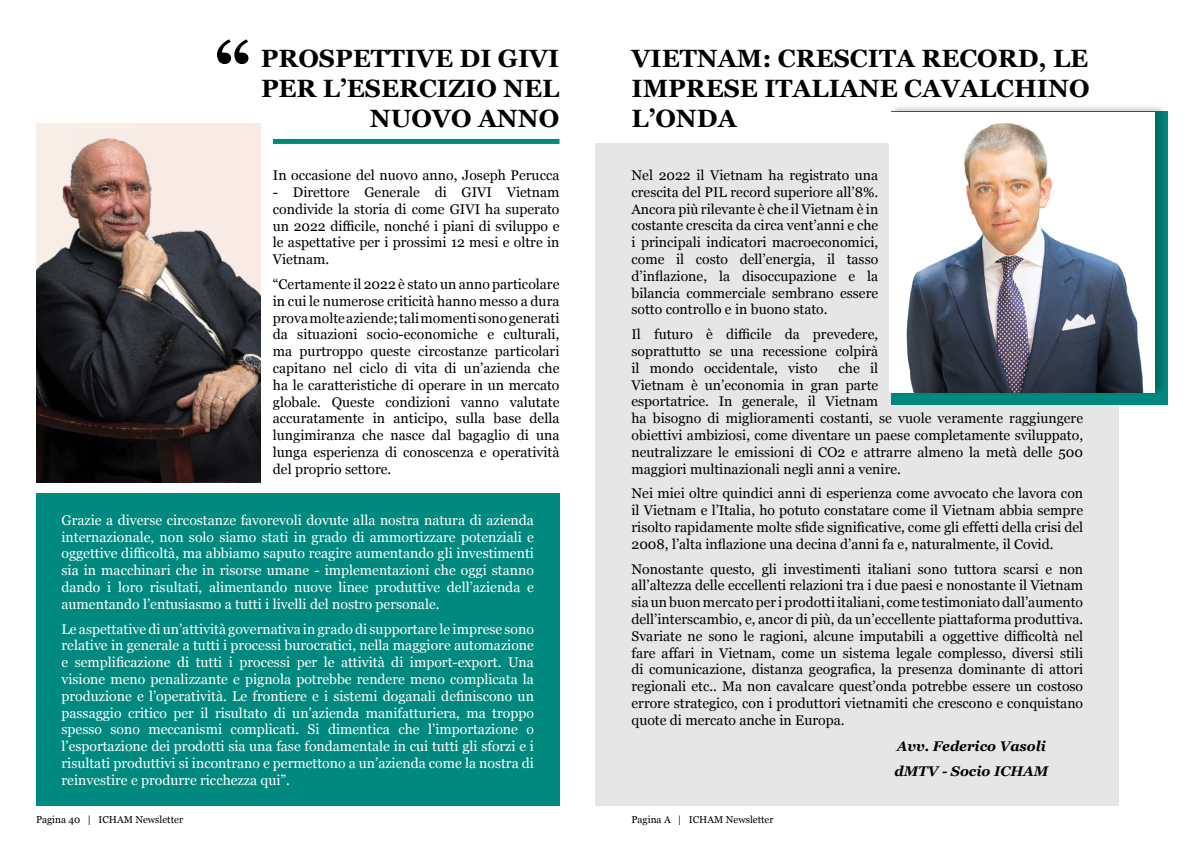
<style>
.page{position:relative;width:1191px;height:842px;background:#fff}
.page>*{position:absolute;margin:0;border:0;box-sizing:border-box;transform-origin:0 0}
.t1{font:700 72px "Georgia";color:#000}
.t2{font:700 25px/30px "Georgia";color:#000;text-align:right}
.t3{font:14px/16.8px "Georgia";color:#000;text-align:justify}
.t4{font:14px/16.8px "Georgia";color:#fff;text-align:justify}
.t5{font:italic 700 14px/24.8px "Georgia";color:#000}
.t6{font:10px "Georgia";color:#000}
</style>
<div class="page">
<div style="left:36px;top:493px;width:523px;height:313px;background:#00897f"></div>
<img style="left:36px;top:124px;width:225px;height:358px">
<div style="left:273px;top:139px;width:286px;height:5px;background:#00897f"></div>
<div style="left:595px;top:144px;width:524px;height:662px;background:#e6e6e6"></div>
<div style="left:891px;top:111px;width:277px;height:294px;background:#00897f"></div>
<div style="left:890px;top:104px;width:276px;height:291px;background:#000;opacity:.21"></div>
<img style="left:889px;top:112px;width:265px;height:280px">
<h1 class="t1" style="left:214px;top:14px;width:39px">“</h1>
<h2 class="t2" style="left:631px;top:42px;width:459px;text-align:justify">VIETNAM: CRESCITA RECORD, LE IMPRESE ITALIANE CAVALCHINO L’ONDA</h2>
<h2 class="t2" style="left:261px;top:42px;width:300px">PROSPETTIVE DI GIVI<br>PER L’ESERCIZIO NEL<br>NUOVO ANNO</h2>
<p class="t3" style="left:273px;top:166px;width:288px">In occasione del nuovo anno, Joseph Perucca</p>
<p class="t3" style="left:273px;top:183px;width:288px">- Direttore Generale di GIVI Vietnam condivide la storia di come GIVI ha superato un 2022 difficile, nonché i piani di sviluppo e le aspettative per i prossimi 12 mesi e oltre in Vietnam.</p>
<p class="t3" style="left:273px;top:275px;width:288px">“Certamente il 2022 è stato un anno particolare in cui le numerose criticità hanno messo a dura prova molte aziende; tali momenti sono generati da situazioni socio-economiche e culturali, ma purtroppo queste circostanze particolari capitano nel ciclo di vita di un’azienda che ha le caratteristiche di operare in un mercato globale. Queste condizioni vanno valutate accuratamente in anticipo, sulla base della lungimiranza che nasce dal bagaglio di una lunga esperienza di conoscenza e operatività del proprio settore.</p>
<p class="t4" style="left:62px;top:511px;width:474px">Grazie a diverse circostanze favorevoli dovute alla nostra natura di azienda internazionale, non solo siamo stati in grado di ammortizzare potenziali e oggettive difficoltà, ma abbiamo saputo reagire aumentando gli investimenti sia in macchinari che in risorse umane - implementazioni che oggi stanno dando i loro risultati, alimentando nuove linee produttive dell’azienda e aumentando l’entusiasmo a tutti i livelli del nostro personale.</p>
<p class="t4" style="left:62px;top:620px;width:474px">Le aspettative di un’attività governativa in grado di supportare le imprese sono relative in generale a tutti i processi burocratici, nella maggiore automazione e semplificazione di tutti i processi per le attività di import-export. Una visione meno penalizzante e pignola potrebbe rendere meno complicata la produzione e l’operatività. Le frontiere e i sistemi doganali definiscono un passaggio critico per il risultato di un’azienda manifatturiera, ma troppo spesso sono meccanismi complicati. Si dimentica che l’importazione o l’esportazione dei prodotti sia una fase fondamentale in cui tutti gli sforzi e i risultati produttivi si incontrano e permettono a un’azienda come la nostra di reinvestire e produrre ricchezza qui”.</p>
<p class="t3" style="left:631px;top:166px;width:248px">Nel 2022 il Vietnam ha registrato una crescita del PIL record superiore all’8%.<br>Ancora più rilevante è che il Vietnam è in costante crescita da circa vent’anni e che i principali indicatori macroeconomici, come il costo dell’energia, il tasso d’inflazione, la disoccupazione e la bilancia commerciale sembrano essere sotto controllo e in buono stato.</p>
<p class="t3" style="left:631px;top:325px;width:248px">Il futuro è difficile da prevedere, soprattutto se una recessione colpirà il mondo occidentale, visto</p>
<p class="t3" style="left:631px;top:359px;width:453px;text-align:left;text-indent:207px">che il<br>Vietnam è un’economia in gran parte<br>esportatrice. In generale, il Vietnam<br>ha bisogno di miglioramenti costanti, se vuole veramente raggiungere obiettivi ambiziosi, come diventare un paese completamente sviluppato, neutralizzare le emissioni di CO2 e attrarre almeno la metà delle 500 maggiori multinazionali negli anni a venire.</p>
<p class="t3" style="left:631px;top:485px;width:453px">Nei miei oltre quindici anni di esperienza come avvocato che lavora con il Vietnam e l’Italia, ho potuto constatare come il Vietnam abbia sempre risolto rapidamente molte sfide significative, come gli effetti della crisi del 2008, l’alta inflazione una decina d’anni fa e, naturalmente, il Covid.</p>
<p class="t3" style="left:631px;top:560px;width:453px">Nonostante questo, gli investimenti italiani sono tuttora scarsi e non all’altezza delle eccellenti relazioni tra i due paesi e nonostante il Vietnam sia un buon mercato per i prodotti italiani, come testimoniato dall’aumento dell’interscambio, e, ancor di più, da un’eccellente piattaforma produttiva.<br>Svariate ne sono le ragioni, alcune imputabili a oggettive difficoltà nel fare affari in Vietnam, come un sistema legale complesso, diversi stili di comunicazione, distanza geografica, la presenza dominante di attori regionali etc.. Ma non cavalcare quest’onda potrebbe essere un costoso errore strategico, con i produttori vietnamiti che crescono e conquistano quote di mercato anche in Europa.</p>
<p class="t5" style="left:894px;top:733px;width:155px">Avv. Federico Vasoli dMTV - Socio ICHAM</p>
<p class="t6" style="left:36px;top:812px;width:149px">Pagina 40 | ICHAM Newsletter</p>
<p class="t6" style="left:631px;top:812px;width:144px">Pagina A | ICHAM Newsletter</p>
</div>
